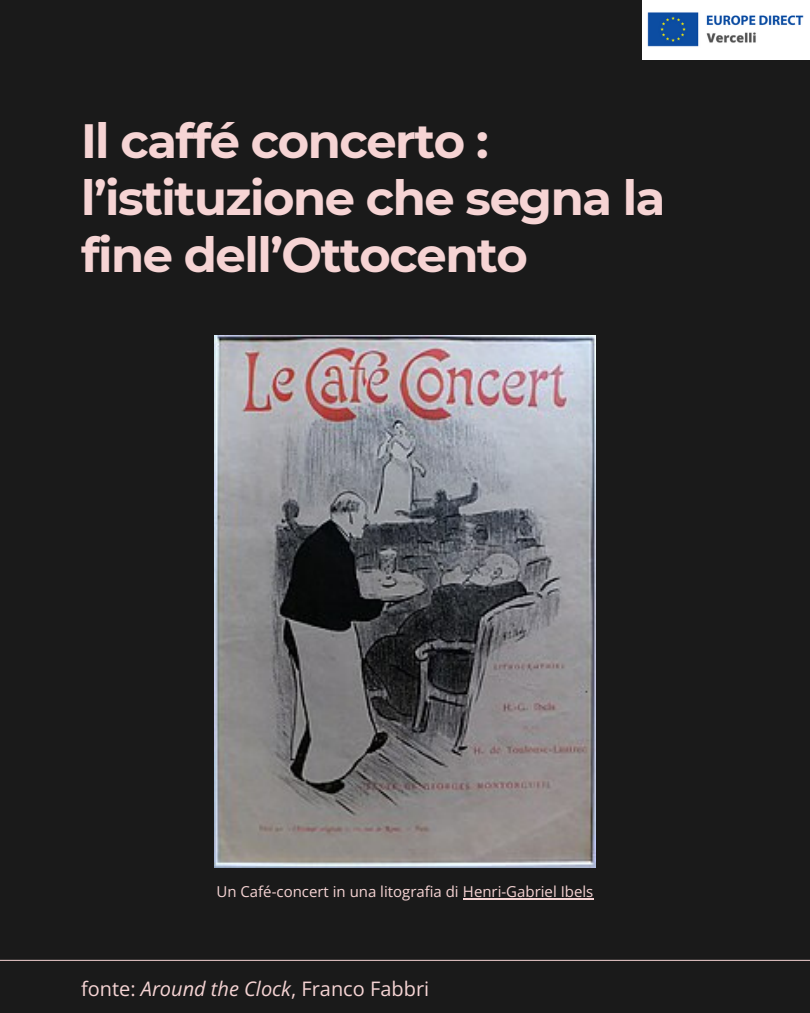
<style>
.page{position:relative;width:810px;height:1013px;background:#fff}
.page>*{position:absolute;margin:0;border:0;box-sizing:border-box;transform-origin:0 0}
.t1{font:700 48px/57px "Montserrat";letter-spacing:-.03em;color:#f6d4d4}
.t2{font:20px "Open Sans";color:#f6d4d4}
.t3{font:15px "Open Sans";color:#f6d4d4}
.s1{font-style:italic}
</style>
<div class="page">
<div style="left:0;top:0;width:810px;height:1012px;background:#1a1a1a"></div>
<hr style="left:0;top:959px;width:810px;height:1px;background:#f6d4d4">
<img style="left:642px;top:0;width:168px;height:59px">
<img style="left:215px;top:336px;width:380px;height:531px">
<hr style="left:463px;top:898px;width:131px;height:1px;background:#f6d4d4">
<p class="t1" style="left:81px;top:112px;width:586px">Il caffé concerto : l’istituzione che segna la fine dell’Ottocento</p>
<h2 class="t3" style="left:216px;top:880px;width:378px">Un Café-concert in una litografia di Henri-Gabriel Ibels</h2>
<h1 class="t2" style="left:81px;top:974px;width:350px">fonte: <span class="s1">Around the Clock</span>, Franco Fabbri</h1>
</div>
